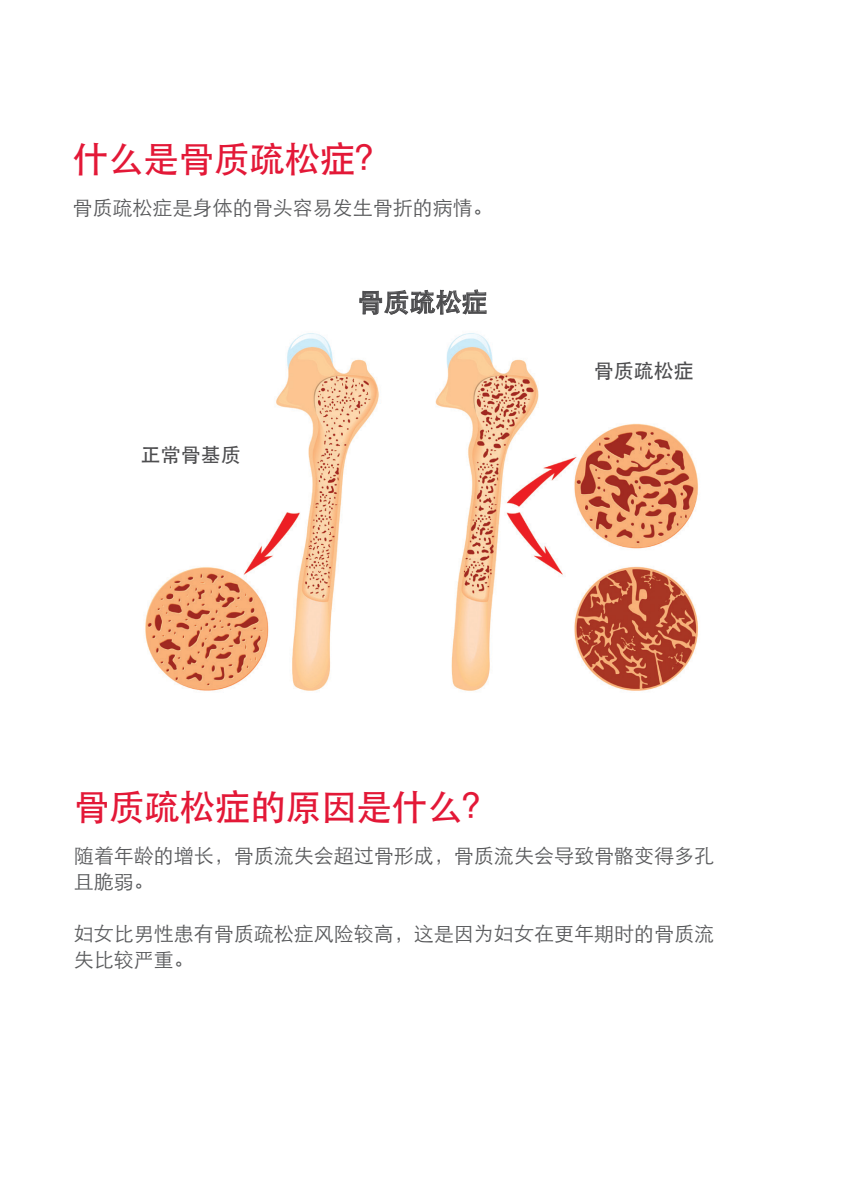
<style>
.page{position:relative;width:843px;height:1194px;background:#fff}
.page>*{position:absolute;margin:0;border:0;box-sizing:border-box;transform-origin:0 0}
.t1{font:36px "ST Heiti";letter-spacing:-.02em;color:#e31837}
.t2{font:26px "ST Heiti";color:#4d4d4f}
.t3{font:20px "ST Xihei";color:#58595b}
.t4{font:20px "ST Heiti";color:#4d4d4f}
</style>
<div class="page">
<img style="left:145px;top:333px;width:554px;height:358px">
<svg style="left:359px;top:289px;width:127px;height:26px"></svg>
<div style="left:559px;top:328px;width:168px;height:84px;background:#fff"></div>
<div style="left:107px;top:412px;width:168px;height:84px;background:#fff"></div>
<p class="t1" style="left:73px;top:141px;width:320px">什么是骨质疏松症？</p>
<p class="t3" style="left:73px;top:198px;width:422px">骨质疏松症是身体的骨头容易发生骨折的病情。</p>
<p class="t4" style="left:141px;top:445px;width:101px">正常骨基质</p>
<p class="t2" style="left:357px;top:289px;width:131px">骨质疏松症</p>
<p class="t4" style="left:593px;top:361px;width:101px">骨质疏松症</p>
<p class="t1" style="left:74px;top:788px;width:426px">骨质疏松症的原因是什么？</p>
<p class="t3" style="left:74px;top:845px;width:641px">随着年龄的增长，骨质流失会超过骨形成，骨质流失会导致骨骼变得多孔</p>
<p class="t3" style="left:74px;top:871px;width:81px">且脆弱。</p>
<p class="t3" style="left:74px;top:923px;width:641px">妇女比男性患有骨质疏松症风险较高，这是因为妇女在更年期时的骨质流</p>
<p class="t3" style="left:74px;top:949px;width:122px">失比较严重。</p>
</div>
